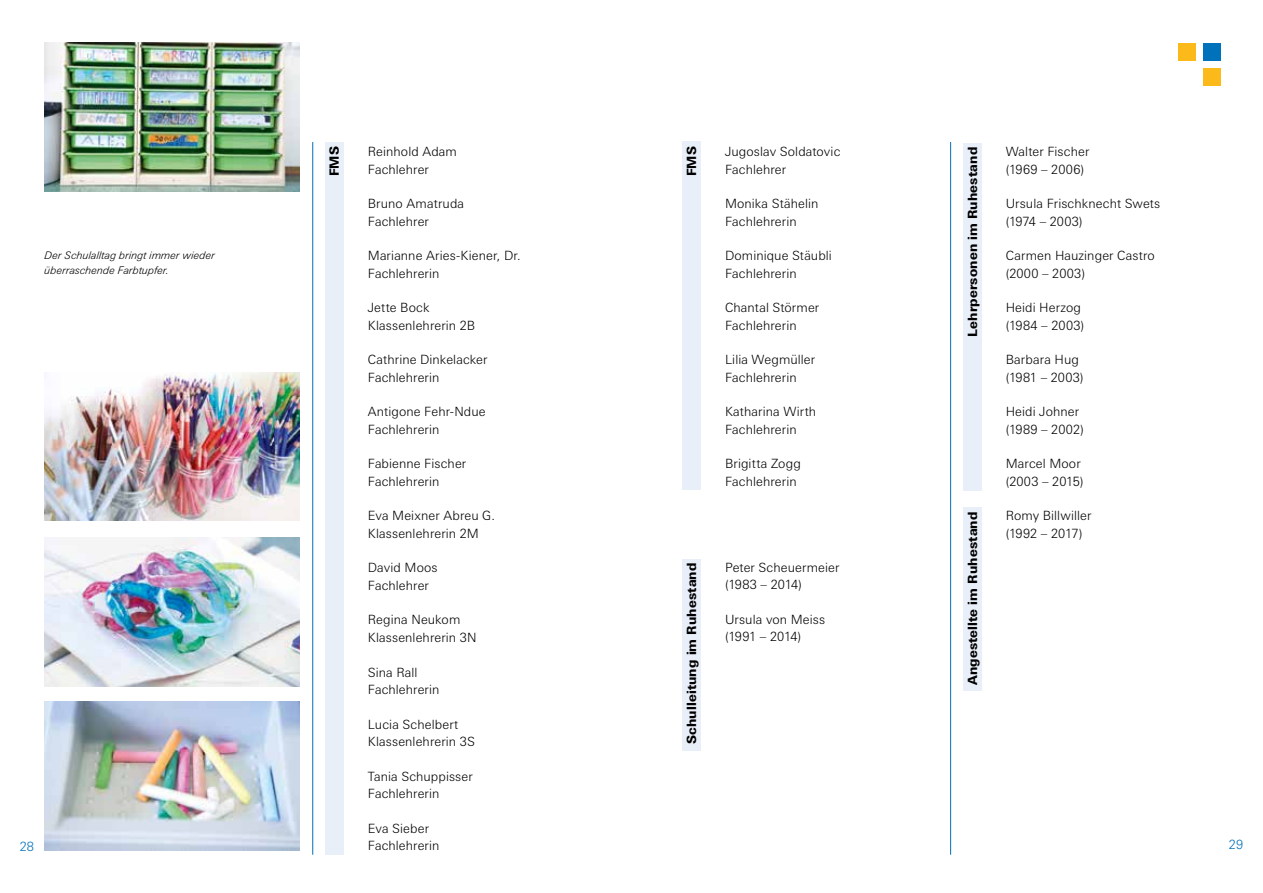
<style>
.page{position:relative;width:1263px;height:893px;background:#fff}
.page>*{position:absolute;margin:0;border:0;box-sizing:border-box;transform-origin:0 0}
.t1{font:300 12.75px/17.4px "Linotype Univers Basic";letter-spacing:.01em;color:#000}
.t2{font:800 12.75px "Linotype Univers Basic";letter-spacing:.01em;color:#000}
.t3{font:300 12.75px "Linotype Univers Basic";color:#006fba}
.t4{font:italic 300 10.5px/14.7px "Linotype Univers Basic";letter-spacing:.01em;color:#000}
</style>
<div class="page">
<div style="left:1178px;top:43px;width:17px;height:17px;background:#fbba1a"></div>
<div style="left:1203px;top:69px;width:17px;height:17px;background:#fbba1a"></div>
<div style="left:1203px;top:43px;width:17px;height:17px;background:#0071bb"></div>
<hr style="left:950px;top:142px;width:1px;height:713px;background:#006fba">
<div style="left:325px;top:142px;width:19px;height:713px;background:#e9eff9"></div>
<div style="left:682px;top:142px;width:19px;height:348px;background:#e9eff9"></div>
<div style="left:963px;top:143px;width:18px;height:348px;background:#e9eff9"></div>
<img style="left:45px;top:43px;width:255px;height:148px">
<img style="left:45px;top:702px;width:255px;height:148px">
<img style="left:45px;top:372px;width:255px;height:149px">
<img style="left:45px;top:538px;width:255px;height:149px">
<div style="left:682px;top:559px;width:19px;height:191px;background:#e9eff9"></div>
<hr style="left:312px;top:142px;width:1px;height:713px;background:#006fba">
<div style="left:963px;top:507px;width:18px;height:184px;background:#e9eff9"></div>
<p class="t2" style="left:327px;top:176px;width:32px;rotate:-90deg">FMS</p>
<p class="t2" style="left:965px;top:337px;width:191px;rotate:-90deg">Lehrpersonen im Ruhestand</p>
<p class="t2" style="left:684px;top:176px;width:32px;rotate:-90deg">FMS</p>
<p class="t1" style="left:1006px;top:143px;width:85px">Walter Fischer (1969 – 2006)</p>
<p class="t1" style="left:1006px;top:195px;width:156px">Ursula Frischknecht Swets (1974 – 2003)</p>
<p class="t1" style="left:1006px;top:247px;width:151px">Carmen Hauzinger Castro (2000 – 2003)</p>
<p class="t1" style="left:1006px;top:299px;width:80px">Heidi Herzog (1984 – 2003)</p>
<p class="t1" style="left:1006px;top:351px;width:79px">Barbara Hug (1981 – 2003)</p>
<p class="t1" style="left:1006px;top:403px;width:80px">Heidi Johner (1989 – 2002)</p>
<p class="t1" style="left:1006px;top:455px;width:79px">Marcel Moor (2003 – 2015)</p>
<p class="t1" style="left:1006px;top:507px;width:87px">Romy Billwiller (1992 – 2017)</p>
<p class="t2" style="left:684px;top:744px;width:183px;rotate:-90deg">Schulleitung im Ruhestand</p>
<p class="t1" style="left:725px;top:143px;width:117px">Jugoslav Soldatovic<br>Fachlehrer</p>
<p class="t1" style="left:725px;top:195px;width:95px">Monika Stähelin<br>Fachlehrerin</p>
<p class="t1" style="left:725px;top:247px;width:108px">Dominique Stäubli<br>Fachlehrerin</p>
<p class="t1" style="left:725px;top:299px;width:96px">Chantal Störmer<br>Fachlehrerin</p>
<p class="t1" style="left:725px;top:351px;width:92px">Lilia Wegmüller<br>Fachlehrerin</p>
<p class="t1" style="left:725px;top:403px;width:93px">Katharina Wirth<br>Fachlehrerin</p>
<p class="t1" style="left:725px;top:455px;width:77px">Brigitta Zogg<br>Fachlehrerin</p>
<p class="t1" style="left:368px;top:143px;width:91px">Reinhold Adam<br>Fachlehrer</p>
<p class="t1" style="left:368px;top:195px;width:98px">Bruno Amatruda<br>Fachlehrer</p>
<p class="t1" style="left:368px;top:247px;width:154px">Marianne Aries-Kiener, Dr.<br>Fachlehrerin</p>
<p class="t1" style="left:368px;top:299px;width:109px">Jette Bock<br>Klassenlehrerin 2B</p>
<p class="t1" style="left:368px;top:351px;width:121px">Cathrine Dinkelacker<br>Fachlehrerin</p>
<p class="t1" style="left:368px;top:403px;width:119px">Antigone Fehr-Ndue<br>Fachlehrerin</p>
<p class="t1" style="left:368px;top:455px;width:100px">Fabienne Fischer<br>Fachlehrerin</p>
<p class="t1" style="left:368px;top:507px;width:129px">Eva Meixner Abreu G.<br>Klassenlehrerin 2M</p>
<p class="t1" style="left:368px;top:559px;width:71px">David Moos<br>Fachlehrer</p>
<p class="t1" style="left:368px;top:611px;width:110px">Regina Neukom<br>Klassenlehrerin 3N</p>
<p class="t1" style="left:368px;top:663px;width:73px">Sina Rall<br>Fachlehrerin</p>
<p class="t1" style="left:368px;top:715px;width:109px">Lucia Schelbert<br>Klassenlehrerin 3S</p>
<p class="t1" style="left:368px;top:767px;width:106px">Tania Schuppisser<br>Fachlehrerin</p>
<p class="t1" style="left:368px;top:819px;width:73px">Eva Sieber<br>Fachlehrerin</p>
<p class="t4" style="left:45px;top:248px;width:172px">Der Schulalltag bringt immer wieder überraschende Farbtupfer.</p>
<p class="t2" style="left:965px;top:685px;width:175px;rotate:-90deg">Angestellte im Ruhestand</p>
<p class="t1" style="left:725px;top:558px;width:116px">Peter Scheuermeier (1983 – 2014)</p>
<p class="t1" style="left:725px;top:610px;width:102px">Ursula von Meiss (1991 – 2014)</p>
<p class="t3" style="left:20px;top:839px;width:16px">28</p>
<p class="t3" style="left:1229px;top:837px;width:16px">29</p>
</div>
